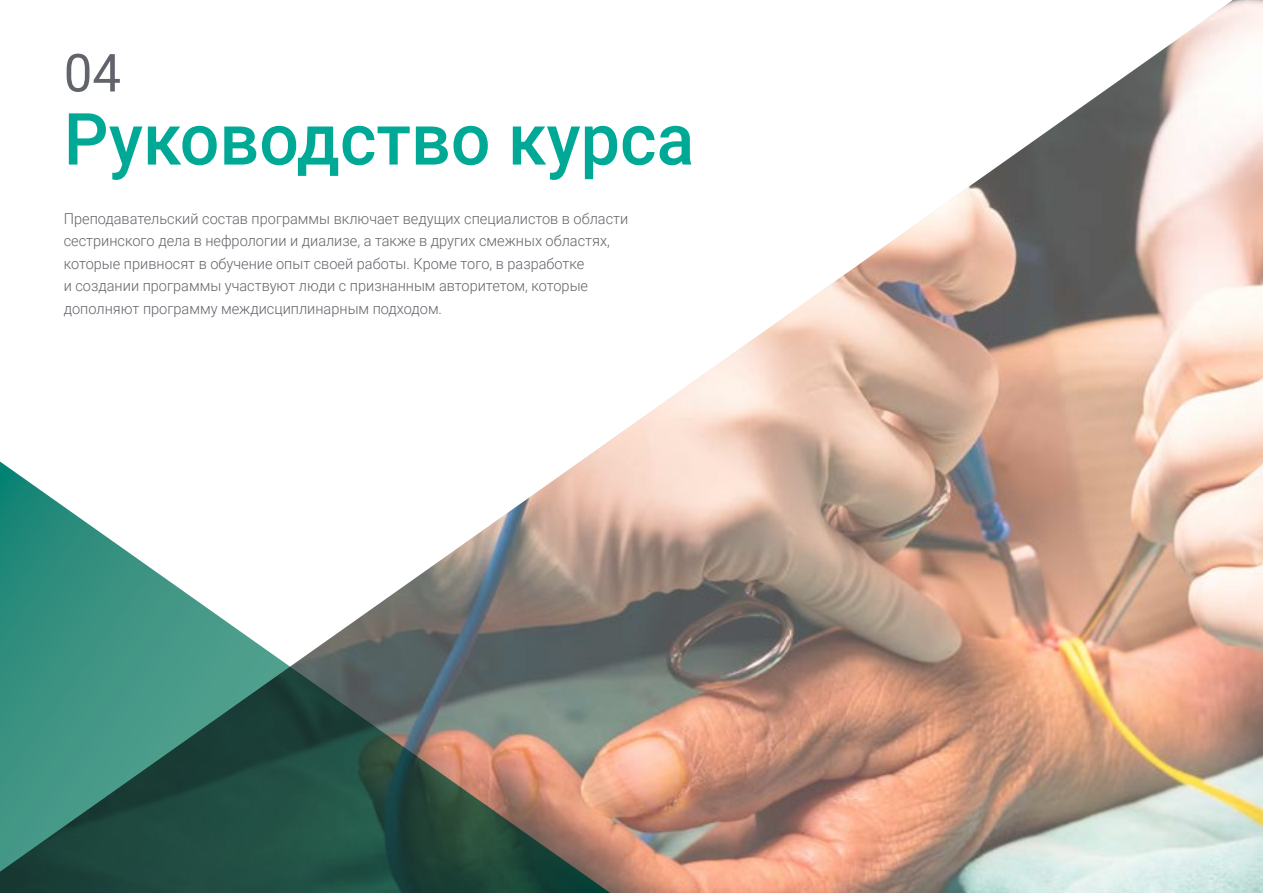
<style>
.page{position:relative;width:1263px;height:893px;background:#fff}
.page>*{position:absolute;margin:0;border:0;box-sizing:border-box;transform-origin:0 0}
.t1{font:500 72px "Roboto";color:#00a996}
.t2{font:52.5px "Roboto";color:#61646a}
.t3{font:300 15px/22.5px "Roboto";color:#61646a}
</style>
<div class="page">
<img style="left:602px;top:0;width:661px;height:893px">
<svg style="left:0;top:446px;width:640px;height:447px"></svg>
<h2 class="t2" style="left:64px;top:36px;width:59px">04</h2>
<h1 class="t1" style="left:64px;top:89px;width:632px">Руководство курса</h1>
<p class="t3" style="left:64px;top:207px;width:566px">Преподавательский состав программы включает ведущих специалистов в области сестринского дела в нефрологии и диализе, а также в других смежных областях, которые привносят в обучение опыт своей работы. Кроме того, в разработке<br>и создании программы участвуют люди с признанным авторитетом, которые дополняют программу междисциплинарным подходом.</p>
</div>
